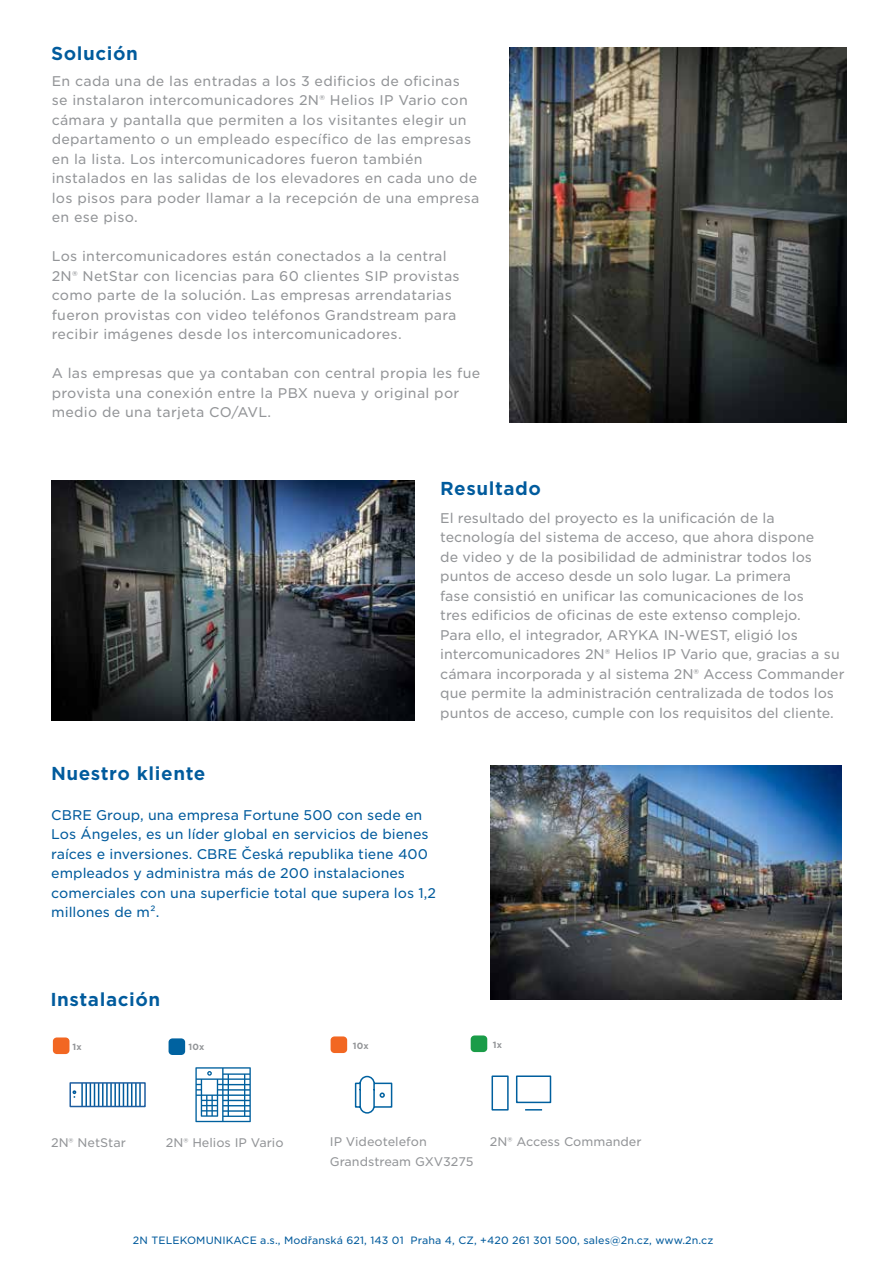
<style>
.page{position:relative;width:893px;height:1263px;background:#fff}
.page>*{position:absolute;margin:0;border:0;box-sizing:border-box;transform-origin:0 0}
.t1{font:700 18px "Gotham S Sm";letter-spacing:.03em;color:#005b9d}
.t2{font:13.5px/19.5px "Gotham S Sm";letter-spacing:.01em;color:#939598}
.t3{font:13.5px/19.5px "Gotham S Sm";color:#005b9d}
.t4{font:12px/19.5px "Gotham S Sm";color:#939598}
.t5{font:10.2px "Gotham S Sm";letter-spacing:.01em;color:#005a9c}
.t6{font:700 9px "Gotham";letter-spacing:.02em;color:#939598}
</style>
<div class="page">
<img style="left:509px;top:48px;width:337px;height:374px">
<img style="left:51px;top:480px;width:364px;height:241px">
<img style="left:491px;top:765px;width:351px;height:234px">
<div style="left:169px;top:1038px;width:16px;height:17px;background:#0062a0;border-radius:4px"></div>
<div style="left:53px;top:1037px;width:16px;height:17px;background:#f26722;border-radius:4px"></div>
<svg style="left:195px;top:1067px;width:56px;height:55px"></svg>
<svg style="left:354px;top:1075px;width:39px;height:39px"></svg>
<div style="left:331px;top:1036px;width:16px;height:17px;background:#f26722;border-radius:4px"></div>
<hr style="left:85px;top:1083px;width:2px;height:23px;background:#005a9c">
<hr style="left:81px;top:1083px;width:2px;height:23px;background:#005a9c">
<svg style="left:90px;top:1085px;width:9px;height:19px"></svg>
<hr style="left:102px;top:1083px;width:2px;height:23px;background:#005a9c">
<hr style="left:106px;top:1083px;width:2px;height:23px;background:#005a9c">
<hr style="left:110px;top:1083px;width:2px;height:23px;background:#005a9c">
<hr style="left:114px;top:1083px;width:2px;height:23px;background:#005a9c">
<svg style="left:119px;top:1085px;width:13px;height:19px"></svg>
<hr style="left:135px;top:1083px;width:2px;height:23px;background:#005a9c">
<hr style="left:139px;top:1083px;width:2px;height:23px;background:#005a9c">
<div style="left:69px;top:1082px;width:77px;height:25px;border:2px solid #1f5ea0"></div>
<svg style="left:73px;top:1090px;width:3px;height:8px"></svg>
<svg style="left:491px;top:1075px;width:61px;height:36px"></svg>
<div style="left:471px;top:1035px;width:16px;height:17px;background:#1a9c48;border-radius:4px"></div>
<h1 class="t1" style="left:51px;top:41px;width:88px">Solución</h1>
<p class="t2" style="left:52px;top:71px;width:429px">En cada una de las entradas a los 3 edificios de oficinas<br>se instalaron intercomunicadores 2N® Helios IP Vario con cámara y pantalla que permiten a los visitantes elegir un departamento o un empleado específico de las empresas en la lista. Los intercomunicadores fueron también instalados en las salidas de los elevadores en cada uno de los pisos para poder llamar a la recepción de una empresa en ese piso.</p>
<p class="t2" style="left:52px;top:246px;width:409px">Los intercomunicadores están conectados a la central 2N® NetStar con licencias para 60 clientes SIP provistas como parte de la solución. Las empresas arrendatarias fueron provistas con video teléfonos Grandstream para recibir imágenes desde los intercomunicadores.</p>
<p class="t2" style="left:52px;top:363px;width:430px">A las empresas que ya contaban con central propia les fue provista una conexión entre la PBX nueva y original por medio de una tarjeta CO/AVL.</p>
<h1 class="t1" style="left:440px;top:476px;width:102px">Resultado</h1>
<h1 class="t1" style="left:51px;top:761px;width:156px">Nuestro kliente</h1>
<p class="t2" style="left:440px;top:508px;width:406px">El resultado del proyecto es la unificación de la tecnología del sistema de acceso, que ahora dispone<br>de video y de la posibilidad de administrar todos los puntos de acceso desde un solo lugar. La primera<br>fase consistió en unificar las comunicaciones de los<br>tres edificios de oficinas de este extenso complejo.<br>Para ello, el integrador, ARYKA IN-WEST, eligió los intercomunicadores 2N® Helios IP Vario que, gracias a su cámara incorporada y al sistema 2N® Access Commander que permite la administración centralizada de todos los puntos de acceso, cumple con los requisitos del cliente.</p>
<p class="t3" style="left:51px;top:804px;width:386px">CBRE Group, una empresa Fortune 500 con sede en Los Ángeles, es un líder global en servicios de bienes raíces e inversiones. CBRE Česká republika tiene 400 empleados y administra más de 200 instalaciones comerciales con una superficie total que supera los 1,2 millones de m².</p>
<h1 class="t1" style="left:50px;top:987px;width:111px">Instalación</h1>
<p class="t6" style="left:72px;top:1041px;width:11px">1x</p>
<p class="t6" style="left:188px;top:1041px;width:17px">10x</p>
<p class="t6" style="left:353px;top:1039px;width:17px">10x</p>
<p class="t6" style="left:493px;top:1038px;width:11px">1x</p>
<p class="t4" style="left:51px;top:1132px;width:76px">2N® NetStar</p>
<p class="t4" style="left:166px;top:1132px;width:119px">2N® Helios IP Vario</p>
<p class="t4" style="left:330px;top:1132px;width:145px">IP Videotelefon<br>Grandstream GXV3275</p>
<p class="t4" style="left:490px;top:1132px;width:153px">2N® Access Commander</p>
<p class="t5" style="left:133px;top:1234px;width:582px">2N TELEKOMUNIKACE a.s., Modřanská 621, 143 01 Praha 4, CZ, +420 261 301 500, sales@2n.cz, www.2n.cz</p>
</div>
